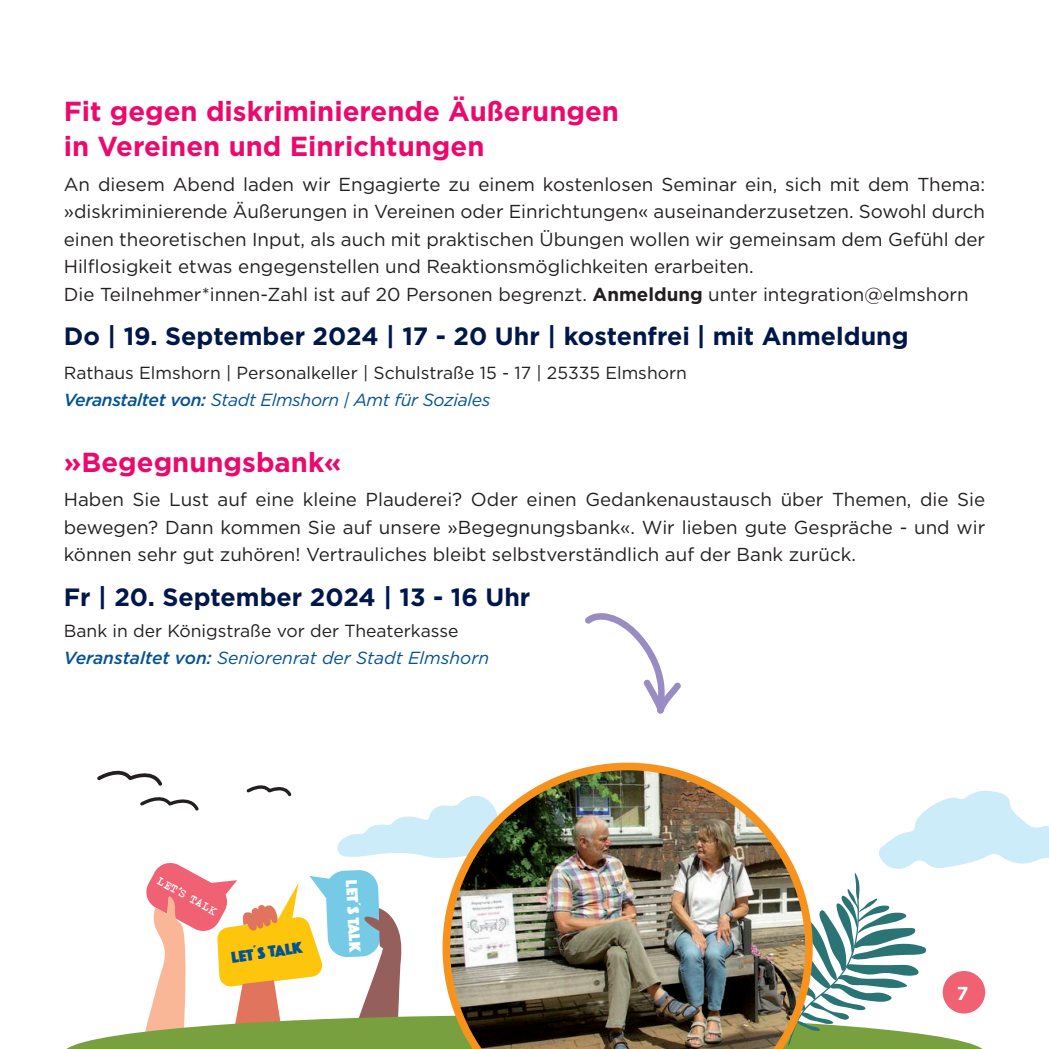
<style>
.page{position:relative;width:1049px;height:1049px;background:#fff}
.page>*{position:absolute;margin:0;border:0;box-sizing:border-box;transform-origin:0 0}
.t1{font:700 27.5px/35px "Gotham";color:#ec096d}
.t2{font:700 25px "Gotham";color:#00174a}
.t3{font:18.75px/27.5px "Gotham";color:#231f20}
.t4{font:700 18.75px "Gotham";color:#fff}
.t5{font:17.5px/27.5px "Gotham";color:#231f20}
.t6{font:16.5px "Phosphate Solid";color:#fff}
.t7{font:16.5px "Phosphate Solid";color:#035293}
.t8{font:11px "Bohemian typewriter";color:#fff}
.s1{font-weight:700}
.s2{font-weight:500;font-style:italic;color:#035293}
.s3{font-style:italic;color:#035293}
</style>
<div class="page">
<svg style="left:585px;top:613px;width:96px;height:100px"></svg>
<img style="left:66px;top:766px;width:983px;height:283px">
<div style="left:943px;top:971px;width:42px;height:42px;background:#f06174;border-radius:50%"></div>
<h1 class="t1" style="left:64px;top:94px;width:557px">Fit gegen diskriminierende Äußerungen in Vereinen und Einrichtungen</h1>
<p class="t3" style="left:64px;top:170px;width:923px">An diesem Abend laden wir Engagierte zu einem kostenlosen Seminar ein, sich mit dem Thema: »diskriminierende Äußerungen in Vereinen oder Einrichtungen« auseinanderzusetzen. Sowohl durch einen theoretischen Input, als auch mit praktischen Übungen wollen wir gemeinsam dem Gefühl der Hilflosigkeit etwas engegenstellen und Reaktionsmöglichkeiten erarbeiten.<br>Die Teilnehmer*innen-Zahl ist auf 20 Personen begrenzt. <span class="s1">Anmeldung</span> unter integration@elmshorn</p>
<h2 class="t2" style="left:64px;top:319px;width:846px">Do | 19. September 2024 | 17 - 20 Uhr | kostenfrei | mit Anmeldung</h2>
<p class="t5" style="left:64px;top:358px;width:625px">Rathaus Elmshorn | Personalkeller | Schulstraße 15 - 17 | 25335 Elmshorn<br><span class="s2">Veranstaltet von:</span> <span class="s3">Stadt Elmshorn | Amt für Soziales</span></p>
<h1 class="t1" style="left:64px;top:444px;width:279px">»Begegnungsbank«</h1>
<p class="t3" style="left:64px;top:486px;width:923px;text-align:justify">Haben Sie Lust auf eine kleine Plauderei? Oder einen Gedankenaustausch über Themen, die Sie bewegen? Dann kommen Sie auf unsere »Begegnungsbank«. Wir lieben gute Gespräche - und wir können sehr gut zuhören! Vertrauliches bleibt selbstverständlich auf der Bank zurück.</p>
<h2 class="t2" style="left:64px;top:580px;width:468px">Fr | 20. September 2024 | 13 - 16 Uhr</h2>
<p class="t5" style="left:64px;top:616px;width:427px">Bank in der Königstraße vor der Theaterkasse<br><span class="s2">Veranstaltet von:</span> <span class="s3">Seniorenrat der Stadt Elmshorn</span></p>
<p class="t8" style="left:162px;top:874px;width:68px;rotate:29deg">LET´S TALK</p>
<p class="t7" style="left:230px;top:949px;width:73px;rotate:-8deg">LET´S TALK</p>
<p class="t6" style="left:360px;top:879px;width:73px;rotate:87deg">LET´S TALK</p>
<p class="t4" style="left:957px;top:981px;width:13px">7</p>
</div>
